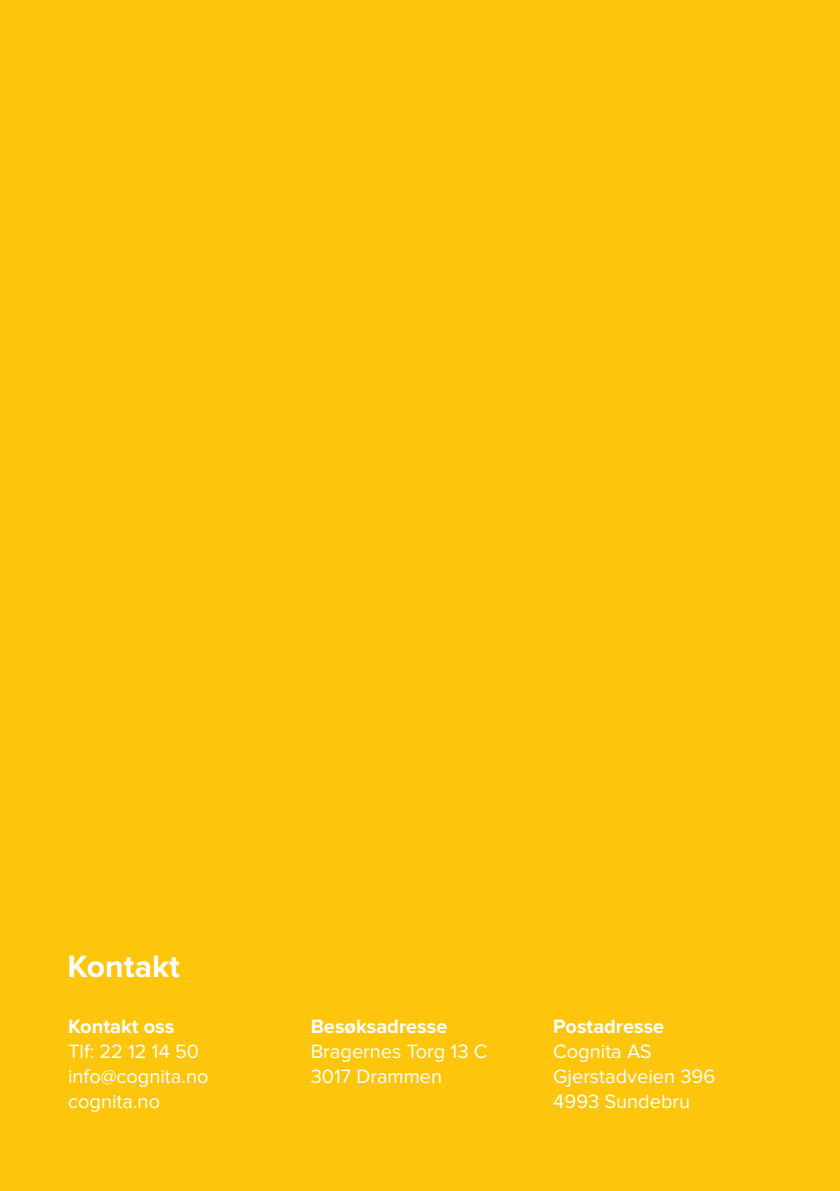
<style>
.page{position:relative;width:840px;height:1191px;background:#fff}
.page>*{position:absolute;margin:0;border:0;box-sizing:border-box;transform-origin:0 0}
.t1{font:700 32px "Proxima Nova";color:#fff}
.t2{font:20px/25px "Proxima Nova";color:#fff}
.t3{font:700 20px "Proxima Nova";color:#fff}
</style>
<div class="page">
<div style="left:0;top:0;width:839px;height:1191px;background:#fec50d"></div>
<h1 class="t1" style="left:67px;top:951px;width:114px">Kontakt</h1>
<p class="t3" style="left:68px;top:1017px;width:108px">Kontakt oss</p>
<p class="t2" style="left:68px;top:1040px;width:142px">Tlf: 22 12 14 50 info@cognita.no cognita.no</p>
<p class="t3" style="left:310px;top:1017px;width:138px">Besøksadresse</p>
<p class="t2" style="left:310px;top:1040px;width:178px">Bragernes Torg 13 C<br>3017 Drammen</p>
<p class="t3" style="left:553px;top:1017px;width:112px">Postadresse</p>
<p class="t2" style="left:553px;top:1040px;width:163px">Cognita AS<br>Gjerstadveien 396<br>4993 Sundebru</p>
</div>
